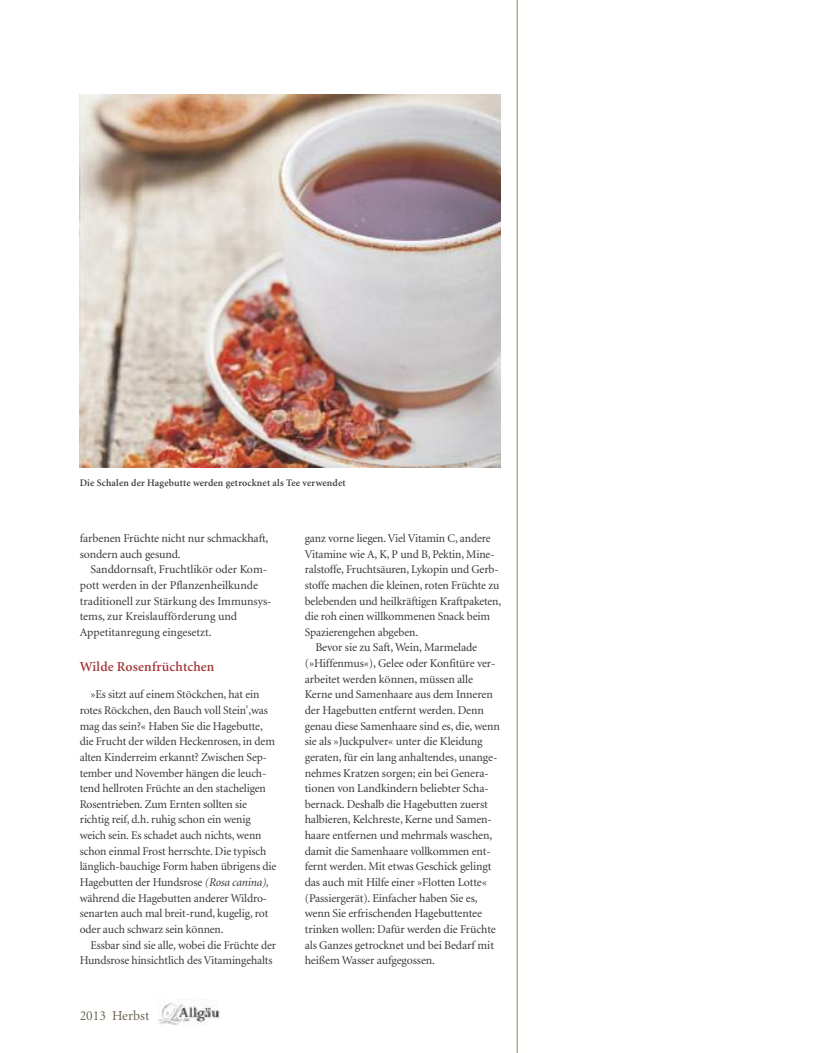
<style>
.page{position:relative;width:815px;height:1053px;background:#fff}
.page>*{position:absolute;margin:0;border:0;box-sizing:border-box;transform-origin:0 0}
.t1{font:600 13.75px "Minion";letter-spacing:.015em;color:#a13739}
.t2{font:13.75px "Minion";color:#6f6755}
.t3{font:11.88px/15.6px "Minion";letter-spacing:-.01em;color:#393839}
.t4{font:600 10px "Minion";letter-spacing:.01em;color:#393839}
.s1{font-style:italic}
</style>
<div class="page">
<img style="left:158px;top:999px;width:62px;height:26px">
<img style="left:80px;top:95px;width:421px;height:372px">
<hr style="left:517px;top:0;width:1px;height:1052px;background:#838c5b">
<p class="t4" style="left:80px;top:478px;width:267px">Die Schalen der Hagebutte werden getrocknet als Tee verwendet</p>
<p class="t3" style="left:80px;top:531px;width:190px">farbenen Früchte nicht nur schmackhaft, sondern auch gesund.</p>
<p class="t3" style="left:80px;top:562px;width:193px;text-indent:11px">Sanddornsaft, Fruchtlikör oder Kom&shy;pott werden in der Pflanzenheilkunde traditionell zur Stärkung des Immunsys&shy;tems, zur Kreislaufförderung und Appetitanregung eingesetzt.</p>
<p class="t1" style="left:80px;top:661px;width:136px">Wilde Rosenfrüchtchen</p>
<p class="t3" style="left:80px;top:687px;width:198px;text-indent:11px">»Es sitzt auf einem Stöckchen, hat ein rotes Röckchen, den Bauch voll Stein',was mag das sein?« Haben Sie die Hagebutte, die Frucht der wilden Heckenrosen, in dem alten Kinderreim erkannt? Zwischen Sep&shy;tember und November hängen die leuch&shy;tend hellroten Früchte an den stacheligen Rosentrieben. Zum Ernten sollten sie richtig reif, d.h. ruhig schon ein wenig weich sein. Es schadet auch nichts, wenn schon einmal Frost herrschte. Die typisch länglich-bauchige Form haben übrigens die Hagebutten der Hundsrose <span class="s1">(Rosa canina), </span>während die Hagebutten anderer Wildro&shy;senarten auch mal breit-rund, kugelig, rot oder auch schwarz sein können.</p>
<p class="t3" style="left:80px;top:937px;width:198px;text-align:right">Essbar sind sie alle, wobei die Früchte der<br>Hundsrose hinsichtlich des Vitamingehalts</p>
<p class="t2" style="left:80px;top:1009px;width:71px">2013 Herbst</p>
<p class="t3" style="left:305px;top:531px;width:187px">ganz vorne liegen.Viel Vitamin C, andere</p>
<p class="t3" style="left:305px;top:547px;width:191px">Vitamine wie A, K, P und B, Pektin, Mine-</p>
<p class="t3" style="left:305px;top:562px;width:195px">ralstoffe, Fruchtsäuren, Lykopin und Gerb-</p>
<p class="t3" style="left:305px;top:578px;width:196px">stoffe machen die kleinen, roten Früchte zu</p>
<p class="t3" style="left:305px;top:594px;width:198px">belebenden und heilkräftigen Kraftpaketen,</p>
<p class="t3" style="left:305px;top:609px;width:187px">die roh einen willkommenen Snack beim</p>
<p class="t3" style="left:305px;top:625px;width:115px">Spazierengehen abgeben.</p>
<p class="t3" style="left:315px;top:640px;width:163px">Bevor sie zu Saft, Wein, Marmelade</p>
<p class="t3" style="left:305px;top:656px;width:192px">(»Hiffenmus«), Gelee oder Konfitüre ver-</p>
<p class="t3" style="left:305px;top:672px;width:170px">arbeitet werden können, müssen alle</p>
<p class="t3" style="left:305px;top:687px;width:190px">Kerne und Samenhaare aus dem Inneren</p>
<p class="t3" style="left:305px;top:703px;width:181px">der Hagebutten entfernt werden. Denn</p>
<p class="t3" style="left:305px;top:719px;width:197px">genau diese Samenhaare sind es, die, wenn</p>
<p class="t3" style="left:305px;top:734px;width:179px">sie als »Juckpulver« unter die Kleidung</p>
<p class="t3" style="left:305px;top:750px;width:194px">geraten, für ein lang anhaltendes, unange-</p>
<p class="t3" style="left:305px;top:765px;width:186px">nehmes Kratzen sorgen; ein bei Genera-</p>
<p class="t3" style="left:305px;top:781px;width:186px">tionen von Landkindern beliebter Scha-</p>
<p class="t3" style="left:305px;top:797px;width:185px">bernack. Deshalb die Hagebutten zuerst</p>
<p class="t3" style="left:305px;top:812px;width:189px">halbieren, Kelchreste, Kerne und Samen-</p>
<p class="t3" style="left:305px;top:828px;width:189px">haare entfernen und mehrmals waschen,</p>
<p class="t3" style="left:305px;top:844px;width:188px">damit die Samenhaare vollkommen ent-</p>
<p class="t3" style="left:305px;top:859px;width:188px">fernt werden. Mit etwas Geschick gelingt</p>
<p class="t3" style="left:305px;top:875px;width:184px">das auch mit Hilfe einer »Flotten Lotte«</p>
<p class="t3" style="left:305px;top:890px;width:174px">(Passiergerät). Einfacher haben Sie es,</p>
<p class="t3" style="left:305px;top:906px;width:179px">wenn Sie erfrischenden Hagebuttentee</p>
<p class="t3" style="left:305px;top:922px;width:193px">trinken wollen: Dafür werden die Früchte</p>
<p class="t3" style="left:305px;top:937px;width:191px">als Ganzes getrocknet und bei Bedarf mit</p>
<p class="t3" style="left:305px;top:953px;width:132px">heißem Wasser aufgegossen.</p>
</div>
